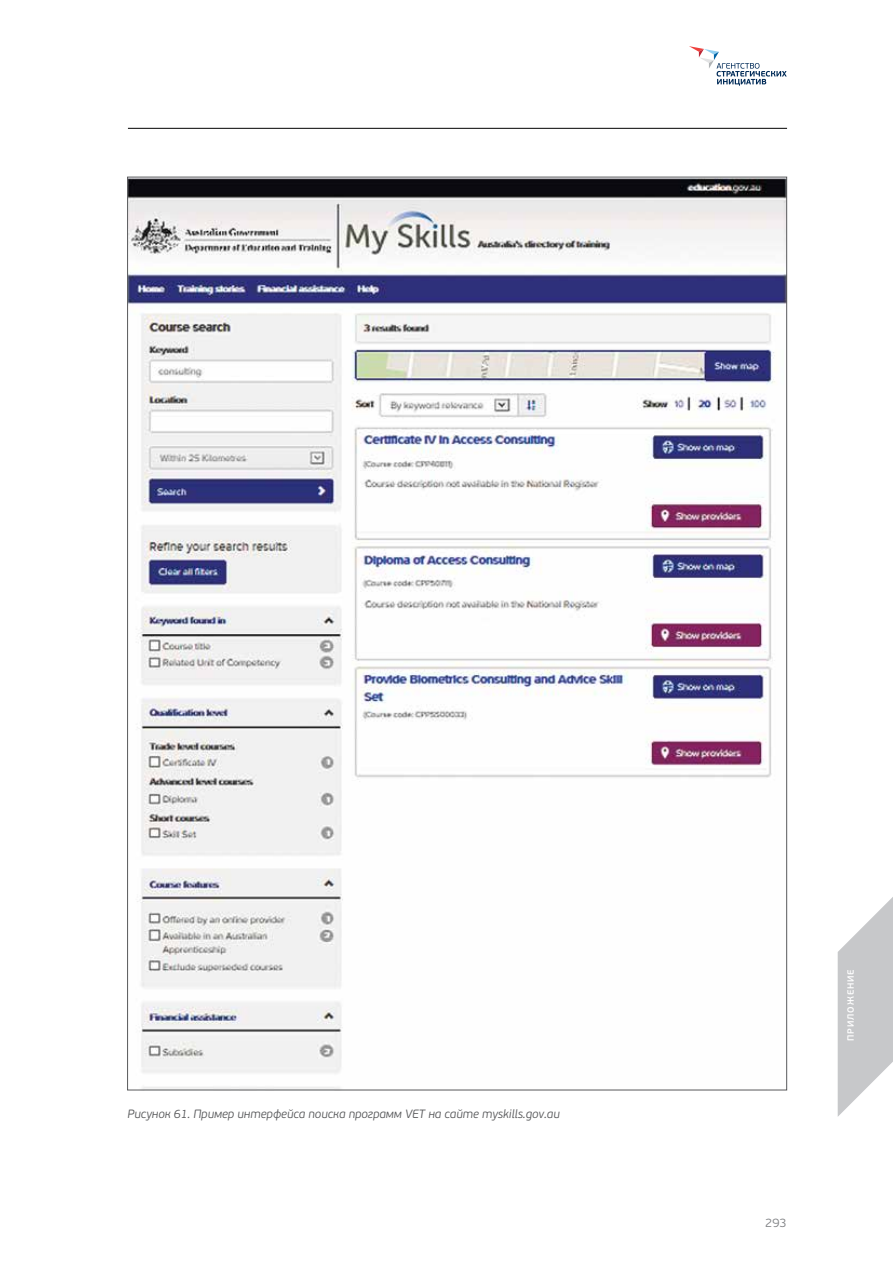
<style>
.page{position:relative;width:893px;height:1263px;background:#fff}
.page>*{position:absolute;margin:0;border:0;box-sizing:border-box;transform-origin:0 0}
.t1{font:300 12.3px "PF Beau Sans Pro";color:#808285}
.t2{font:italic 300 12px "PF Beau Sans Pro";color:#58595b}
.t3{font:600 9px "PF Beau Sans Pro";letter-spacing:.1em;color:#fff}
</style>
<div class="page">
<svg style="left:689px;top:46px;width:98px;height:40px"></svg>
<hr style="left:128px;top:128px;width:659px;height:1px;background:#000">
<svg style="left:838px;top:897px;width:55px;height:219px"></svg>
<img style="left:129px;top:179px;width:656px;height:909px">
<p class="t2" style="left:128px;top:1107px;width:434px">Рисунок 61. Пример интерфейса поиска программ VET на сайте myskills.gov.au</p>
<p class="t3" style="left:845px;top:1041px;width:73px;rotate:-90deg">ПРИЛОЖЕНИЕ</p>
<p class="t1" style="left:765px;top:1216px;width:23px">293</p>
</div>
